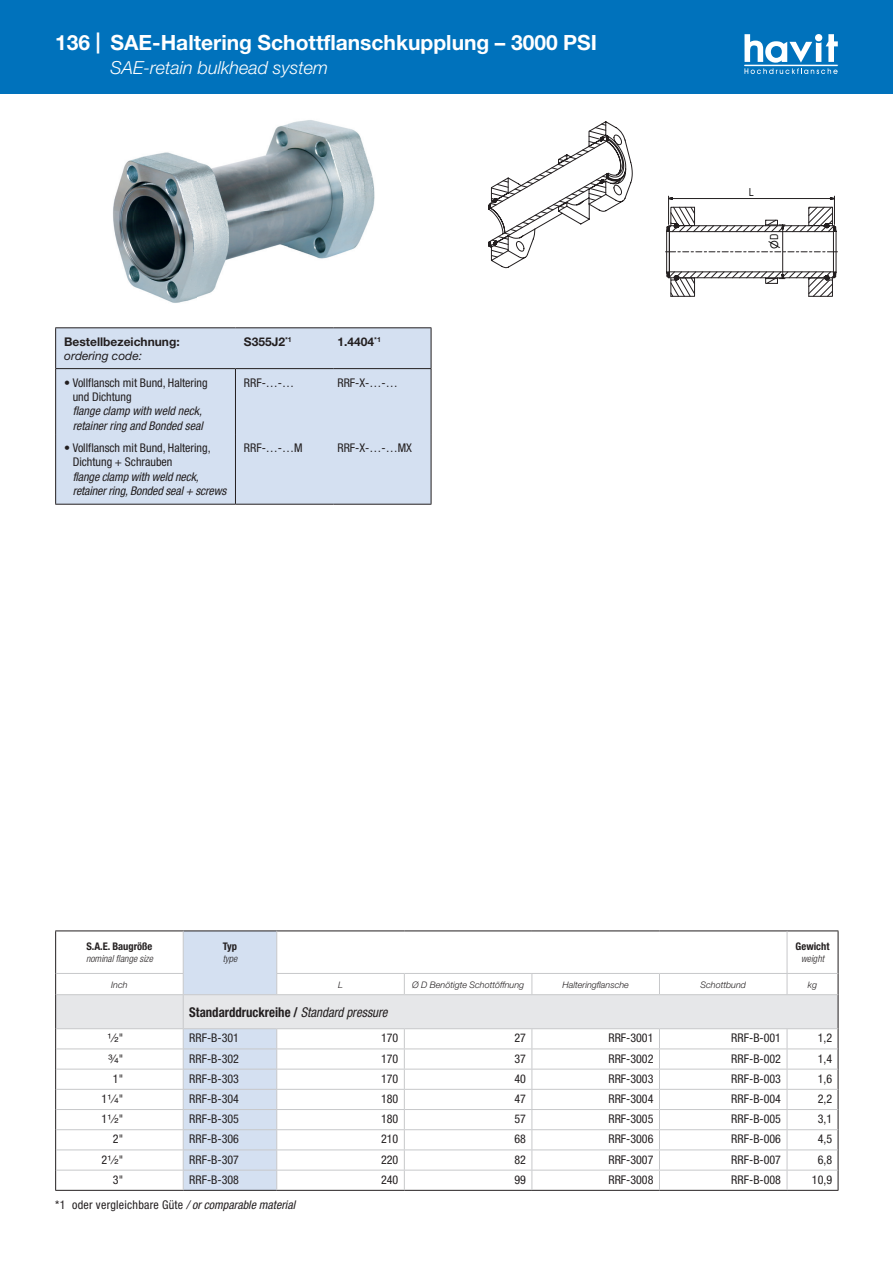
<style>
.page{position:relative;width:893px;height:1263px;background:#fff}
.page>*{position:absolute;margin:0;border:0;box-sizing:border-box;transform-origin:0 0}
.t1{font:700 21px "Helvetica Neue";color:#fff}
.t2{font:italic 300 18px "Helvetica Neue";color:#fff}
.t3{font:700 condensed 13.5px "Helvetica Neue";color:#231f20;scale:.95 1}
.t4{font:12.45px "ISOCPEUR";color:#000001}
.t5{font:condensed 12px/14.4px "Helvetica Neue";color:#231f20}
.t6{font:italic condensed 12px/14.4px "Helvetica Neue";letter-spacing:-.01em;color:#231f20}
.t7{font:condensed 12px "Helvetica Neue";letter-spacing:.02em;color:#231f20}
.t8{font:700 12px "Helvetica Neue";color:#231f20}
.t9{font:12px "Helvetica Fraction";color:#231f20}
.t10{font:italic 12px "Helvetica Neue";color:#231f20}
.t11{font:700 condensed 10.5px "Helvetica Neue";color:#231f20}
.t12{font:italic 300 condensed 9.75px "Helvetica Neue";letter-spacing:.005em;color:#231f20}
.t13{font:italic 300 9px "Helvetica Neue";color:#231f20}
.s1{font-weight:400;font-style:italic}
.s2{font-family:"Helvetica Neue"}
.s3{font-stretch:normal}
.s4{font-family:"Helvetica Neue";font-stretch:condensed}
.s5{font-style:italic}
</style>
<div class="page">
<div style="left:0;top:0;width:893px;height:94px;background:#0072bc"></div>
<svg style="left:744px;top:34px;width:94px;height:40px"></svg>
<div style="left:56px;top:328px;width:375px;height:176px;background:#d4e0f1"></div>
<hr style="left:55px;top:327px;width:180px;height:1px;background:#231f20">
<hr style="left:55px;top:328px;width:1px;height:40px;background:#231f20">
<hr style="left:235px;top:327px;width:98px;height:1px;background:#231f20">
<hr style="left:333px;top:327px;width:98px;height:1px;background:#231f20">
<hr style="left:431px;top:328px;width:1px;height:40px;background:#231f20">
<hr style="left:55px;top:369px;width:1px;height:65px;background:#231f20">
<hr style="left:431px;top:369px;width:1px;height:65px;background:#231f20">
<hr style="left:55px;top:434px;width:1px;height:70px;background:#231f20">
<hr style="left:431px;top:434px;width:1px;height:70px;background:#231f20">
<hr style="left:55px;top:368px;width:180px;height:1px;background:#231f20">
<hr style="left:235px;top:368px;width:98px;height:1px;background:#231f20">
<hr style="left:235px;top:369px;width:1px;height:65px;background:#231f20">
<hr style="left:333px;top:368px;width:98px;height:1px;background:#231f20">
<hr style="left:235px;top:434px;width:1px;height:70px;background:#231f20">
<hr style="left:55px;top:504px;width:180px;height:1px;background:#231f20">
<hr style="left:235px;top:504px;width:98px;height:1px;background:#231f20">
<hr style="left:333px;top:504px;width:98px;height:1px;background:#231f20">
<hr style="left:55px;top:930px;width:128px;height:1px;background:#231f20">
<hr style="left:183px;top:930px;width:94px;height:1px;background:#231f20">
<hr style="left:277px;top:930px;width:127px;height:1px;background:#231f20">
<hr style="left:404px;top:930px;width:128px;height:1px;background:#231f20">
<hr style="left:532px;top:930px;width:127px;height:1px;background:#231f20">
<hr style="left:659px;top:930px;width:128px;height:1px;background:#231f20">
<hr style="left:787px;top:930px;width:51px;height:1px;background:#231f20">
<hr style="left:55px;top:1190px;width:128px;height:1px;background:#231f20">
<hr style="left:183px;top:1190px;width:94px;height:1px;background:#231f20">
<hr style="left:277px;top:1190px;width:127px;height:1px;background:#231f20">
<hr style="left:404px;top:1190px;width:128px;height:1px;background:#231f20">
<hr style="left:532px;top:1190px;width:127px;height:1px;background:#231f20">
<hr style="left:659px;top:1190px;width:128px;height:1px;background:#231f20">
<hr style="left:787px;top:1190px;width:51px;height:1px;background:#231f20">
<svg style="left:55px;top:931px;width:784px;height:259px"></svg>
<img style="left:113px;top:120px;width:262px;height:183px">
<svg style="left:488px;top:124px;width:350px;height:173px"></svg>
<h1 class="t1" style="left:55px;top:30px;width:543px">136 | SAE-Haltering Schottflanschkupplung – 3000 PSI</h1>
<h2 class="t2" style="left:111px;top:57px;width:219px">SAE-retain bulkhead system</h2>
<p class="t8" style="left:64px;top:334px;width:117px">Bestellbezeichnung:</p>
<p class="t10" style="left:64px;top:349px;width:80px">ordering code:</p>
<p class="t5" style="left:73px;top:375px;width:137px;text-indent:-9px">• Vollflansch mit Bund, Haltering und Dichtung</p>
<p class="t6" style="left:73px;top:404px;width:132px">flange clamp with weld neck, retainer ring and Bonded seal</p>
<p class="t5" style="left:73px;top:440px;width:139px;text-indent:-9px">• Vollflansch mit Bund, Haltering,<br>Dichtung + Schrauben</p>
<p class="t6" style="left:73px;top:469px;width:155px">flange clamp with weld neck, retainer ring, Bonded seal + screws</p>
<p class="t8" style="left:244px;top:334px;width:49px">S355J2<sup>*1</sup></p>
<p class="t8" style="left:338px;top:334px;width:45px">1.4404<sup>*1</sup></p>
<p class="t5" style="left:244px;top:375px;width:52px">RRF-…-…</p>
<p class="t5" style="left:338px;top:375px;width:62px">RRF-X-…-…</p>
<p class="t5" style="left:244px;top:440px;width:60px">RRF-…-…M</p>
<p class="t5" style="left:338px;top:440px;width:76px">RRF-X-…-…MX</p>
<p class="t4" style="left:749px;top:184px;width:7px">L</p>
<p class="t4" style="left:766px;top:240px;width:8px;rotate:-90deg">D</p>
<p class="t11" style="left:86px;top:939px;width:67px">S.A.E. Baugröße</p>
<p class="t12" style="left:86px;top:952px;width:68px">nominal flange size</p>
<p class="t11" style="left:223px;top:940px;width:16px">Typ</p>
<p class="t12" style="left:223px;top:952px;width:16px">type</p>
<p class="t11" style="left:796px;top:939px;width:35px">Gewicht</p>
<p class="t12" style="left:801px;top:952px;width:24px">weight</p>
<p class="t13" style="left:111px;top:979px;width:18px">Inch</p>
<p class="t13" style="left:338px;top:979px;width:6px">L</p>
<p class="t13" style="left:412px;top:979px;width:114px">Ø D Benötigte Schottöffnung</p>
<p class="t13" style="left:562px;top:979px;width:68px">Halteringflansche</p>
<p class="t13" style="left:700px;top:979px;width:47px">Schottbund</p>
<p class="t13" style="left:808px;top:979px;width:11px">kg</p>
<p class="t3" style="left:189px;top:1004px;width:210px">Standarddruckreihe / <span class="s1">Standard pressure</span></p>
<p class="t9" style="left:107px;top:1033px;width:18px">¹⁄₂<span class="s2">"</span></p>
<p class="t5" style="left:189px;top:1031px;width:51px">RRF-B-301</p>
<p class="t5" style="left:381px;top:1031px;width:19px">170</p>
<p class="t5" style="left:514px;top:1031px;width:13px">27</p>
<p class="t5" style="left:608px;top:1031px;width:47px">RRF-3001</p>
<p class="t5" style="left:731px;top:1031px;width:51px">RRF-B-001</p>
<p class="t5" style="left:818px;top:1031px;width:16px">1,2</p>
<p class="t9" style="left:109px;top:1053px;width:17px">³⁄₄<span class="s2">"</span></p>
<p class="t5" style="left:189px;top:1051px;width:51px">RRF-B-302</p>
<p class="t5" style="left:381px;top:1051px;width:19px">170</p>
<p class="t5" style="left:514px;top:1051px;width:13px">37</p>
<p class="t5" style="left:608px;top:1051px;width:47px">RRF-3002</p>
<p class="t5" style="left:731px;top:1051px;width:51px">RRF-B-002</p>
<p class="t5" style="left:818px;top:1051px;width:16px">1,4</p>
<p class="t5" style="left:113px;top:1071px;width:12px">1<span class="s3">"</span></p>
<p class="t5" style="left:189px;top:1071px;width:51px">RRF-B-303</p>
<p class="t5" style="left:381px;top:1071px;width:19px">170</p>
<p class="t5" style="left:514px;top:1071px;width:13px">40</p>
<p class="t5" style="left:608px;top:1071px;width:47px">RRF-3003</p>
<p class="t5" style="left:731px;top:1071px;width:51px">RRF-B-003</p>
<p class="t5" style="left:818px;top:1071px;width:16px">1,6</p>
<p class="t9" style="left:102px;top:1094px;width:24px"><span class="s4">1</span>¹⁄₄<span class="s2">"</span></p>
<p class="t5" style="left:189px;top:1091px;width:51px">RRF-B-304</p>
<p class="t5" style="left:381px;top:1091px;width:19px">180</p>
<p class="t5" style="left:514px;top:1091px;width:13px">47</p>
<p class="t5" style="left:608px;top:1091px;width:47px">RRF-3004</p>
<p class="t5" style="left:731px;top:1091px;width:51px">RRF-B-004</p>
<p class="t5" style="left:818px;top:1091px;width:16px">2,2</p>
<p class="t9" style="left:102px;top:1114px;width:24px"><span class="s4">1</span>¹⁄₂<span class="s2">"</span></p>
<p class="t5" style="left:189px;top:1112px;width:51px">RRF-B-305</p>
<p class="t5" style="left:381px;top:1112px;width:19px">180</p>
<p class="t5" style="left:514px;top:1112px;width:13px">57</p>
<p class="t5" style="left:608px;top:1112px;width:47px">RRF-3005</p>
<p class="t5" style="left:731px;top:1112px;width:51px">RRF-B-005</p>
<p class="t5" style="left:818px;top:1112px;width:16px">3,1</p>
<p class="t5" style="left:113px;top:1132px;width:12px">2<span class="s3">"</span></p>
<p class="t5" style="left:189px;top:1132px;width:51px">RRF-B-306</p>
<p class="t5" style="left:381px;top:1132px;width:19px">210</p>
<p class="t5" style="left:514px;top:1132px;width:13px">68</p>
<p class="t5" style="left:608px;top:1132px;width:47px">RRF-3006</p>
<p class="t5" style="left:731px;top:1132px;width:51px">RRF-B-006</p>
<p class="t5" style="left:818px;top:1132px;width:16px">4,5</p>
<p class="t9" style="left:102px;top:1154px;width:24px"><span class="s4">2</span>¹⁄₂<span class="s2">"</span></p>
<p class="t5" style="left:189px;top:1152px;width:51px">RRF-B-307</p>
<p class="t5" style="left:381px;top:1152px;width:19px">220</p>
<p class="t5" style="left:514px;top:1152px;width:13px">82</p>
<p class="t5" style="left:608px;top:1152px;width:47px">RRF-3007</p>
<p class="t5" style="left:731px;top:1152px;width:51px">RRF-B-007</p>
<p class="t5" style="left:818px;top:1152px;width:16px">6,8</p>
<p class="t5" style="left:113px;top:1172px;width:12px">3<span class="s3">"</span></p>
<p class="t5" style="left:189px;top:1172px;width:51px">RRF-B-308</p>
<p class="t5" style="left:381px;top:1172px;width:19px">240</p>
<p class="t5" style="left:514px;top:1172px;width:13px">99</p>
<p class="t5" style="left:608px;top:1172px;width:47px">RRF-3008</p>
<p class="t5" style="left:731px;top:1172px;width:51px">RRF-B-008</p>
<p class="t5" style="left:812px;top:1172px;width:22px">10,9</p>
<p class="t7" style="left:55px;top:1197px;width:241px">*1 oder vergleichbare Güte <span class="s5">/ or comparable material</span></p>
</div>
